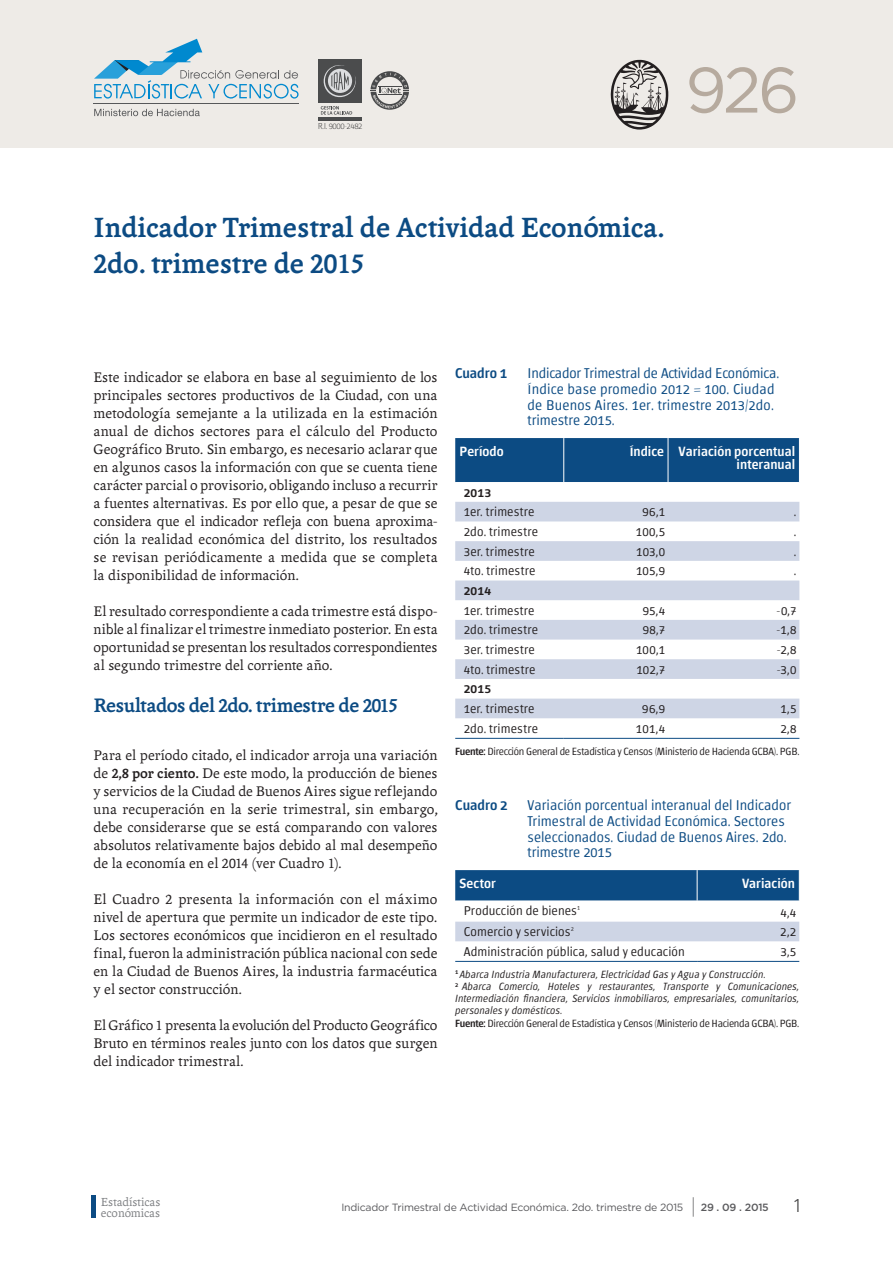
<style>
.page{position:relative;width:893px;height:1263px;background:#fff}
.page>*{position:absolute;margin:0;border:0;box-sizing:border-box;transform-origin:0 0}
.t1{font:64.05px "Gotham";color:#b6aa9e}
.Título_informe{font:700 30px "Andralis ND Os F";color:#0c4b83}
.Texto_general{font:700 21px "Andralis ND Os F";letter-spacing:-.02em;color:#0c4b83}
.t2{font:300 18px "Zurich BT";color:#3e3e3f}
.Texto_general-2{font:15px/18px "Andralis ND Os F";letter-spacing:.005em;color:#231f20;text-align:justify}
.Titulos{font:300 14.25px/15.8px "Chaco";letter-spacing:.005em;color:#0c4b83}
.Titulos-2{font:500 14.25px "Chaco";color:#0c4b83}
.Cabezal{font:500 13.5px/13.5px "Chaco";letter-spacing:.005em;color:#fff;text-align:right}
.Variables_izquierda{font:300 12.75px "Chaco";letter-spacing:.015em;color:#231f20}
.Datos{font:300 12.75px "Chaco";letter-spacing:.015em;color:#231f20}
.Variables_izquierda-2{font:500 12.75px "Chaco";letter-spacing:.015em;color:#231f20}
.t3{font:12.6px/10.8px "Andralis ND Os F";color:#808285}
.superindice{font:italic 300 10.5px/12px "Chaco";letter-spacing:.01em;color:#231f20;text-align:justify}
.Fuente{font:300 10.5px "Chaco";letter-spacing:-.025em;color:#231f20}
.pie_de_página{font:10.5px "Gotham";letter-spacing:-.02em;color:#5a5a5d}
.t4{font:100 8.7px "Chaco";letter-spacing:-.05em;color:#3e3e3f}
.s1{font-family:"Andralis NDSC"}
.s2{font-family:"Andralis NDSC";font-weight:700}
.s3{font-weight:700}
.s4{font-weight:500}
.s5{font-size:21px}
</style>
<div class="page">
<div style="left:91px;top:1195px;width:5px;height:23px;background:#0c4b83"></div>
<div style="left:0;top:0;width:893px;height:148px;background:#eeebe7"></div>
<svg style="left:611px;top:60px;width:57px;height:70px"></svg>
<svg style="left:370px;top:71px;width:39px;height:39px"></svg>
<hr style="left:94px;top:104px;width:205px;height:1px;background:#57585a">
<svg style="left:94px;top:109px;width:106px;height:7px"></svg>
<svg style="left:94px;top:39px;width:205px;height:60px"></svg>
<div style="left:318px;top:59px;width:44px;height:44px;background:#4b4c4d"></div>
<hr style="left:318px;top:117px;width:44px;height:3px;background:#4b4c4d">
<svg style="left:323px;top:65px;width:33px;height:33px"></svg>
<svg style="left:321px;top:106px;width:31px;height:9px"></svg>
<div style="left:455px;top:438px;width:344px;height:44px;background:#0c4b83"></div>
<svg style="left:455px;top:718px;width:344px;height:20px"></svg>
<svg style="left:455px;top:502px;width:344px;height:216px;fill:#ced5e5"></svg>
<hr style="left:563px;top:438px;width:1px;height:44px;background:#fff">
<hr style="left:668px;top:438px;width:1px;height:44px;background:#fff">
<hr style="left:455px;top:738px;width:109px;height:1px;background:#0c4b83">
<hr style="left:564px;top:738px;width:104px;height:1px;background:#0c4b83">
<hr style="left:668px;top:738px;width:131px;height:1px;background:#0c4b83">
<svg style="left:455px;top:870px;width:344px;height:91px"></svg>
<hr style="left:697px;top:870px;width:1px;height:31px;background:#fff">
<hr style="left:455px;top:961px;width:242px;height:1px;background:#0c4b83">
<hr style="left:697px;top:961px;width:102px;height:1px;background:#0c4b83">
<p class="t4" style="left:318px;top:122px;width:46px">R.I. 9000-2482</p>
<p class="t1" style="left:685px;top:49px;width:116px">926</p>
<p class="Título_informe" style="left:94px;top:212px;width:572px">Indicador Trimestral de Actividad Económica.</p>
<p class="Título_informe" style="left:94px;top:248px;width:272px"><span class="s1">2</span>do. trimestre de <span class="s1">2015</span></p>
<p class="Texto_general-2" style="left:94px;top:368px;width:346px">Este indicador se elabora en base al seguimiento de los principales sectores productivos de la Ciudad, con una metodología semejante a la utilizada en la estimación anual de dichos sectores para el cálculo del Producto Geográfico Bruto. Sin embargo, es necesario aclarar que en algunos casos la información con que se cuenta tiene carácter parcial o provisorio, obligando incluso a recurrir a fuentes alternativas. Es por ello que, a pesar de que se considera que el indicador refleja con buena aproxima&shy;ción la realidad económica del distrito, los resultados se revisan periódicamente a medida que se completa la disponibilidad de información.</p>
<p class="Texto_general-2" style="left:94px;top:602px;width:345px">El resultado correspondiente a cada trimestre está dispo&shy;nible al finalizar el trimestre inmediato posterior. En esta oportunidad se presentan los resultados correspondientes al segundo trimestre del corriente año.</p>
<p class="Texto_general" style="left:94px;top:694px;width:306px">Resultados del <span class="s1">2</span>do. trimestre de <span class="s1">2015</span></p>
<p class="Texto_general-2" style="left:94px;top:746px;width:345px">Para el período citado, el indicador arroja una variación de <span class="s2">2</span><span class="s3">,</span><span class="s2">8</span> <span class="s3">por ciento.</span> De este modo, la producción de bienes y servicios de la Ciudad de Buenos Aires sigue reflejando una recuperación en la serie trimestral, sin embargo, debe considerarse que se está comparando con valores absolutos relativamente bajos debido al mal desempeño de la economía en el <span class="s1">2014</span> (ver Cuadro <span class="s1">1</span>).</p>
<p class="Texto_general-2" style="left:94px;top:890px;width:345px">El Cuadro <span class="s1">2</span> presenta la información con el máximo nivel de apertura que permite un indicador de este tipo.<br>Los sectores económicos que incidieron en el resultado final, fueron la administración pública nacional con sede en la Ciudad de Buenos Aires, la industria farmacéutica y el sector construcción.</p>
<p class="Texto_general-2" style="left:94px;top:1016px;width:345px">El Gráfico <span class="s1">1</span> presenta la evolución del Producto Geográfico Bruto en términos reales junto con los datos que surgen del indicador trimestral.</p>
<p class="Titulos-2" style="left:455px;top:367px;width:54px">Cuadro 1</p>
<p class="Titulos" style="left:527px;top:366px;width:253px">Indicador Trimestral de Actividad Económica.<br>Índice base promedio 2012 = 100. Ciudad de Buenos Aires. 1er. trimestre 2013/2do. trimestre 2015.</p>
<p class="Cabezal" style="left:459px;top:445px;width:46px">Período</p>
<p class="Cabezal" style="left:630px;top:445px;width:36px">Índice</p>
<p class="Cabezal" style="left:679px;top:445px;width:118px">Variación porcentual interanual</p>
<p class="Variables_izquierda-2" style="left:464px;top:486px;width:29px">2013</p>
<p class="Variables_izquierda" style="left:464px;top:506px;width:72px">1er. trimestre</p>
<p class="Datos" style="left:642px;top:506px;width:24px">96,1</p>
<p class="Datos" style="left:794px;top:506px;width:4px">.</p>
<p class="Variables_izquierda" style="left:464px;top:526px;width:76px">2do. trimestre</p>
<p class="Datos" style="left:636px;top:526px;width:31px">100,5</p>
<p class="Datos" style="left:794px;top:526px;width:4px">.</p>
<p class="Variables_izquierda" style="left:464px;top:546px;width:73px">3er. trimestre</p>
<p class="Datos" style="left:636px;top:546px;width:30px">103,0</p>
<p class="Datos" style="left:794px;top:546px;width:4px">.</p>
<p class="Variables_izquierda" style="left:464px;top:565px;width:73px">4to. trimestre</p>
<p class="Datos" style="left:636px;top:565px;width:31px">105,9</p>
<p class="Datos" style="left:794px;top:565px;width:4px">.</p>
<p class="Variables_izquierda-2" style="left:464px;top:585px;width:29px">2014</p>
<p class="Variables_izquierda" style="left:464px;top:605px;width:72px">1er. trimestre</p>
<p class="Datos" style="left:643px;top:605px;width:24px">95,4</p>
<p class="Datos" style="left:777px;top:605px;width:21px">-0,7</p>
<p class="Variables_izquierda" style="left:464px;top:624px;width:76px">2do. trimestre</p>
<p class="Datos" style="left:643px;top:624px;width:24px">98,7</p>
<p class="Datos" style="left:776px;top:624px;width:21px">-1,8</p>
<p class="Variables_izquierda" style="left:464px;top:644px;width:73px">3er. trimestre</p>
<p class="Datos" style="left:636px;top:644px;width:31px">100,1</p>
<p class="Datos" style="left:777px;top:644px;width:21px">-2,8</p>
<p class="Variables_izquierda" style="left:464px;top:664px;width:73px">4to. trimestre</p>
<p class="Datos" style="left:636px;top:664px;width:30px">102,7</p>
<p class="Datos" style="left:777px;top:664px;width:21px">-3,0</p>
<p class="Variables_izquierda-2" style="left:464px;top:683px;width:29px">2015</p>
<p class="Variables_izquierda" style="left:464px;top:703px;width:72px">1er. trimestre</p>
<p class="Datos" style="left:642px;top:703px;width:24px">96,9</p>
<p class="Datos" style="left:780px;top:703px;width:17px">1,5</p>
<p class="Variables_izquierda" style="left:464px;top:723px;width:76px">2do. trimestre</p>
<p class="Datos" style="left:636px;top:723px;width:31px">101,4</p>
<p class="Datos" style="left:780px;top:723px;width:18px">2,8</p>
<p class="Fuente" style="left:455px;top:746px;width:346px"><span class="s4">Fuente:</span> Dirección General de Estadística y Censos (Ministerio de Hacienda GCBA). PGB.</p>
<p class="Titulos-2" style="left:455px;top:799px;width:54px">Cuadro 2</p>
<p class="Titulos" style="left:527px;top:798px;width:265px">Variación porcentual interanual del Indicador Trimestral de Actividad Económica. Sectores seleccionados. Ciudad de Buenos Aires. 2do. trimestre 2015</p>
<p class="Cabezal" style="left:459px;top:877px;width:38px">Sector</p>
<p class="Cabezal" style="left:742px;top:877px;width:54px">Variación</p>
<p class="Variables_izquierda" style="left:464px;top:905px;width:118px">Producción de bienes¹</p>
<p class="Datos" style="left:780px;top:906px;width:17px">4,4</p>
<p class="Variables_izquierda" style="left:464px;top:926px;width:112px">Comercio y servicios²</p>
<p class="Datos" style="left:780px;top:926px;width:18px">2,2</p>
<p class="Variables_izquierda" style="left:464px;top:946px;width:223px">Administración pública, salud y educación</p>
<p class="Datos" style="left:780px;top:946px;width:17px">3,5</p>
<p class="superindice" style="left:455px;top:969px;width:312px"><sup>1</sup> Abarca Industria Manufacturera, Electricidad Gas y Agua y Construcción.</p>
<p class="superindice" style="left:455px;top:981px;width:346px"><sup>2</sup> Abarca Comercio, Hoteles y restaurantes, Transporte y Comunicaciones, Intermediación financiera, Servicios inmobiliaros, empresariales, comunitarios, personales y domésticos.</p>
<p class="Fuente" style="left:455px;top:1018px;width:345px"><span class="s4">Fuente:</span> Dirección General de Estadística y Censos (Ministerio de Hacienda GCBA). PGB.</p>
<p class="t3" style="left:101px;top:1196px;width:61px">Estadísticas económicas</p>
<p class="pie_de_página" style="left:341px;top:1200px;width:429px">Indicador Trimestral de Actividad Económica. 2do. trimestre de 2015 <span class="s5">|</span> <span class="s4">29 . 09 . 2015</span></p>
<p class="t2" style="left:792px;top:1194px;width:11px">1</p>
</div>
